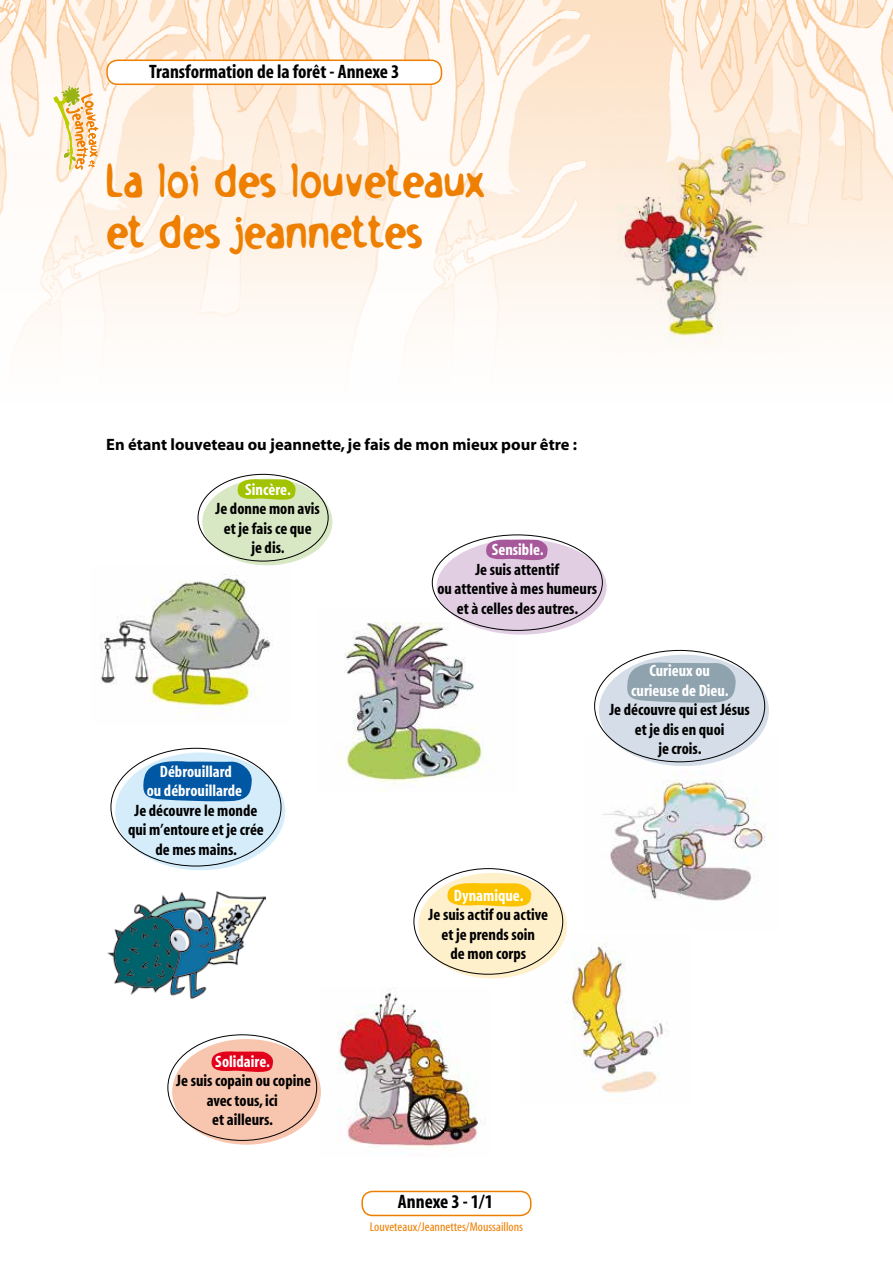
<style>
.page{position:relative;width:893px;height:1263px;background:#fff}
.page>*{position:absolute;margin:0;border:0;box-sizing:border-box;transform-origin:0 0}
.t1{font:700 48px/51px "Holstein";color:#ee7f00}
.t2{font:700 condensed 19.5px "Myriad";color:#000}
.t3{font:700 condensed 16.5px/19.5px "Myriad";color:#000;text-align:center}
.t4{font:700 condensed 16.5px/19.5px "Myriad";color:#fff;text-align:center}
.t5{font:700 16.5px "Myriad";color:#000}
.t6{font:condensed 12.9px "Myriad";color:#ee7f00;scale:1.05 1}
.s1{color:#fff}
.s2{color:#0057a3}
</style>
<div class="page">
<img style="left:0;top:0;width:893px;height:356px">
<svg style="left:54px;top:86px;width:44px;height:84px"></svg>
<div style="left:107px;top:60px;width:334px;height:24px;background:#fff;border-radius:10px"></div>
<div style="left:106px;top:60px;width:336px;height:25px;border:2px solid #ee7f00;border-radius:10px"></div>
<div style="left:361px;top:1191px;width:170px;height:25px;border:2px solid #ee7f00;border-radius:10px"></div>
<img style="left:600px;top:120px;width:198px;height:233px">
<img style="left:100px;top:565px;width:173px;height:150px">
<img style="left:340px;top:607px;width:143px;height:184px">
<img style="left:107px;top:891px;width:159px;height:107px">
<img style="left:602px;top:737px;width:168px;height:164px">
<img style="left:523px;top:936px;width:144px;height:157px">
<img style="left:337px;top:987px;width:144px;height:161px">
<div style="left:599px;top:655px;width:170px;height:111px;background:#d4dde8;border-radius:50%"></div>
<div style="left:115px;top:752px;width:170px;height:118px;background:#d5edfa;border-radius:50%"></div>
<div style="left:172px;top:1039px;width:149px;height:106px;background:#f8c5ae;border-radius:50%"></div>
<div style="left:202px;top:479px;width:130px;height:86px;background:#d8e8c4;border-radius:50%"></div>
<svg style="left:237px;top:477px;width:59px;height:23px"></svg>
<div style="left:436px;top:539px;width:171px;height:96px;background:#e2cee3;border-radius:50%"></div>
<svg style="left:485px;top:538px;width:63px;height:22px"></svg>
<svg style="left:142px;top:758px;width:110px;height:44px"></svg>
<svg style="left:626px;top:659px;width:110px;height:44px"></svg>
<div style="left:418px;top:873px;width:149px;height:105px;background:#fff0cc;border-radius:50%"></div>
<svg style="left:446px;top:881px;width:86px;height:26px"></svg>
<svg style="left:211px;top:1051px;width:62px;height:21px"></svg>
<p class="t2" style="left:149px;top:62px;width:252px">Transformation de la forêt - Annexe 3</p>
<h1 class="t1" style="left:106px;top:152px;width:379px">La loi des louveteaux et des jeannettes</h1>
<p class="t5" style="left:106px;top:436px;width:472px">En étant louveteau ou jeannette, je fais de mon mieux pour être :</p>
<p class="t4" style="left:245px;top:480px;width:47px">Sincère.</p>
<p class="t3" style="left:216px;top:500px;width:106px">Je donne mon avis et je fais ce que<br>je dis.</p>
<p class="t4" style="left:492px;top:541px;width:53px">Sensible.</p>
<p class="t3" style="left:437px;top:560px;width:161px">Je suis attentif<br>ou attentive à mes humeurs et à celles des autres.</p>
<p class="t3" style="left:128px;top:762px;width:137px"><span class="s1">Débrouillard<br>ou débrouillarde</span><span class="s2">.<br></span>Je découvre le monde qui m’entoure et je crée de mes mains.</p>
<p class="t4" style="left:454px;top:886px;width:71px">Dynamique.</p>
<p class="t3" style="left:429px;top:905px;width:121px">Je suis actif ou active et je prends soin<br>de mon corps</p>
<p class="t4" style="left:631px;top:662px;width:99px">Curieux ou curieuse de Dieu.</p>
<p class="t3" style="left:609px;top:701px;width:142px">Je découvre qui est Jésus et je dis en quoi<br>je crois.</p>
<p class="t4" style="left:215px;top:1052px;width:56px">Solidaire.</p>
<p class="t3" style="left:176px;top:1072px;width:136px">Je suis copain ou copine avec tous, ici<br>et ailleurs.</p>
<p class="t2" style="left:398px;top:1192px;width:97px">Annexe 3 - 1/1</p>
<p class="t6" style="left:370px;top:1220px;width:147px">Louveteaux/Jeannettes/Moussaillons</p>
</div>
